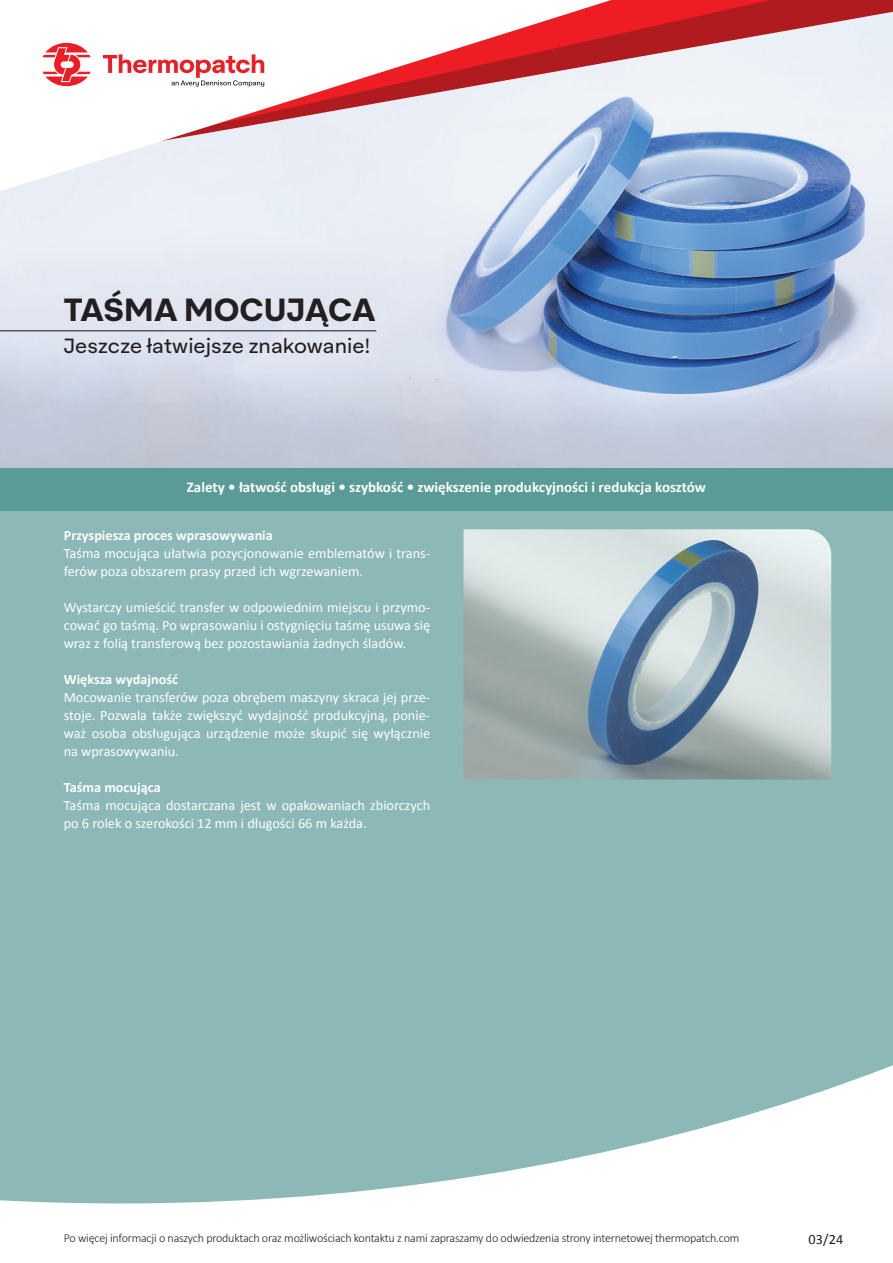
<style>
.page{position:relative;width:893px;height:1263px;background:#fff}
.page>*{position:absolute;margin:0;border:0;box-sizing:border-box;transform-origin:0 0}
.t1{font:700 30.9px "Aktifo A";letter-spacing:-.005em;color:#231f20}
.t2{font:19.95px "Aktifo A";color:#231f20}
.t3{font:700 15px "Calibri";color:#fff}
.t4{font:14.25px/18px "Calibri";color:#fff}
.t5{font:700 14.25px "Calibri";color:#fff}
.t6{font:14.25px "Calibri";color:#231f20}
.t7{font:300 12.15px "Calibri";letter-spacing:-.02em;color:#231f20}
</style>
<div class="page">
<div style="left:0;top:510px;width:893px;height:693px;background:#8cb8b7"></div>
<img style="left:0;top:184px;width:893px;height:284px">
<div style="left:0;top:468px;width:893px;height:42px;background:#5a9b97"></div>
<svg style="left:630px;top:0;width:263px;height:184px;fill:#ebeff6"></svg>
<svg style="left:0;top:0;width:630px;height:217px"></svg>
<img style="left:464px;top:529px;width:367px;height:250px">
<svg style="left:43px;top:43px;width:48px;height:43px"></svg>
<svg style="left:103px;top:54px;width:161px;height:33px"></svg>
<hr style="left:0;top:330px;width:376px;height:1px;background:#231f20">
<h1 class="t1" style="left:64px;top:289px;width:313px">TAŚMA MOCUJĄCA</h1>
<h2 class="t2" style="left:64px;top:333px;width:308px">Jeszcze łatwiejsze znakowanie!</h2>
<p class="t3" style="left:187px;top:477px;width:521px">Zalety • łatwość obsługi • szybkość • zwiększenie produkcyjności i redukcja kosztów</p>
<p class="t5" style="left:64px;top:526px;width:211px">Przyspiesza proces wprasowywania</p>
<p class="t4" style="left:64px;top:544px;width:368px">Taśma mocująca ułatwia pozycjonowanie emblematów i trans&shy;ferów poza obszarem prasy przed ich wgrzewaniem.</p>
<p class="t4" style="left:64px;top:598px;width:368px;text-align:justify">Wystarczy umieścić transfer w odpowiednim miejscu i przymo&shy;cować go taśmą. Po wprasowaniu i ostygnięciu taśmę usuwa się wraz z folią transferową bez pozostawiania żadnych śladów.</p>
<p class="t5" style="left:64px;top:670px;width:116px">Większa wydajność</p>
<p class="t4" style="left:64px;top:688px;width:368px;text-align:justify">Mocowanie transferów poza obrębem maszyny skraca jej prze&shy;stoje. Pozwala także zwiększyć wydajność produkcyjną, ponie&shy;waż osoba obsługująca urządzenie może skupić się wyłącznie na wprasowywaniu.</p>
<p class="t5" style="left:64px;top:778px;width:98px">Taśma mocująca</p>
<p class="t4" style="left:64px;top:796px;width:368px">Taśma mocująca dostarczana jest w opakowaniach zbiorczych po 6 rolek o szerokości 12 mm i długości 66 m każda.</p>
<p class="t7" style="left:64px;top:1231px;width:677px">Po więcej informacji o naszych produktach oraz możliwościach kontaktu z nami zapraszamy do odwiedzenia strony internetowej thermopatch.com</p>
<p class="t6" style="left:808px;top:1230px;width:36px">03/24</p>
</div>
